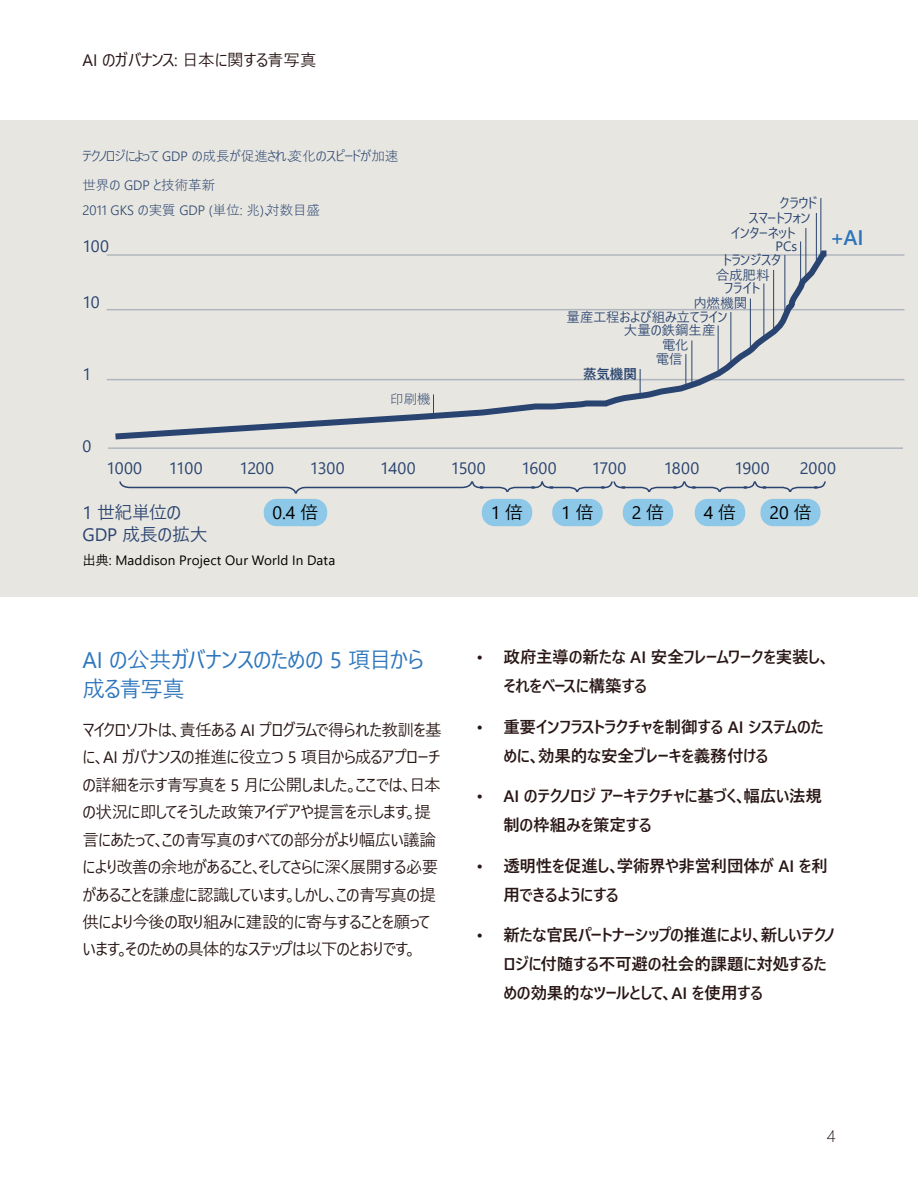
<style>
.page{position:relative;width:918px;height:1188px;background:#fff}
.page>*{position:absolute;margin:0;border:0;box-sizing:border-box;transform-origin:0 0}
.t1{font:22.5px/29px "Yu Gothic UI";letter-spacing:-.04em;color:#2d76bc}
.t2{font:600 21px "Yu Gothic UI";color:#2d76bc}
.t3{font:18px "Yu Gothic UI";color:#000}
.t4{font:18px/21.6px "Yu Gothic UI";letter-spacing:-.015em;color:#294470}
.t5{font:16.5px/27.5px "Yu Gothic UI";letter-spacing:-.04em;color:#281615}
.t6{font:600 16.5px/28.8px "Yu Gothic UI";letter-spacing:-.02em;color:#281615}
.t7{font:16.5px "Yu Gothic UI";color:#294470}
.t8{font:300 16.5px "Yu Gothic UI";color:#281615}
.t9{font:13.5px/13.5px "Yu Gothic UI";letter-spacing:-.02em;color:#294470;text-align:center}
.t10{font:300 13.5px/25.5px "Yu Gothic UI";color:#294470}
.t11{font:13.5px "Yu Gothic UI";letter-spacing:.01em;color:#000}
.t12{font:300 13.5px "Yu Gothic UI";letter-spacing:-.055em;color:#294470}
.t13{font:13.5px "Yu Gothic UI";letter-spacing:-.05em;color:#294470}
.t14{font:600 13.5px "Yu Gothic UI";color:#294470}
.s1{font-weight:400}
</style>
<div class="page">
<div style="left:0;top:120px;width:918px;height:477px;background:#e8e6e0"></div>
<div style="left:264px;top:499px;width:63px;height:27px;background:#8dc8e8;border-radius:13px"></div>
<div style="left:482px;top:499px;width:50px;height:27px;background:#8dc8e8;border-radius:13px"></div>
<div style="left:552px;top:499px;width:51px;height:27px;background:#8dc8e8;border-radius:13px"></div>
<div style="left:623px;top:499px;width:50px;height:27px;background:#8dc8e8;border-radius:13px"></div>
<div style="left:695px;top:499px;width:50px;height:27px;background:#8dc8e8;border-radius:13px"></div>
<div style="left:760px;top:499px;width:60px;height:27px;background:#8dc8e8;border-radius:13px"></div>
<hr style="left:107px;top:254px;width:797px;height:2px;background:#294470">
<hr style="left:107px;top:309px;width:797px;height:1px;background:#294470">
<hr style="left:107px;top:379px;width:797px;height:1px;background:#294470">
<hr style="left:108px;top:447px;width:795px;height:2px;background:#294470">
<hr style="left:800px;top:241px;width:1px;height:44px;background:#294470">
<hr style="left:806px;top:228px;width:1px;height:48px;background:#294470">
<hr style="left:816px;top:213px;width:1px;height:48px;background:#294470">
<hr style="left:820px;top:198px;width:1px;height:57px;background:#294470">
<svg style="left:119px;top:481px;width:707px;height:13px"></svg>
<svg style="left:109px;top:247px;width:723px;height:193px"></svg>
<p class="t5" style="left:82px;top:44px;width:236px">AI のガバナンス: 日本に関する青写真</p>
<p class="t12" style="left:82px;top:144px;width:318px">テクノロジによって GDP の成長が促進され、変化のスピードが加速</p>
<p class="t10" style="left:82px;top:171px;width:239px">世界の GDP と技術革新<br>2011 GKS の実質 GDP (単位: 兆)、対数目盛</p>
<p class="t7" style="left:82px;top:231px;width:28px">100</p>
<p class="t7" style="left:83px;top:286px;width:19px">10</p>
<p class="t7" style="left:83px;top:358px;width:10px">1</p>
<p class="t7" style="left:83px;top:430px;width:10px">0</p>
<p class="t10" style="left:390px;top:385px;width:42px">印刷機</p>
<p class="t9" style="left:780px;top:195px;width:39px">クラウド</p>
<p class="t13" style="left:749px;top:206px;width:64px">スマートフォン</p>
<p class="t9" style="left:731px;top:225px;width:66px">インターネット</p>
<p class="t9" style="left:723px;top:238px;width:76px;text-align:left;text-indent:53px">PCsトランジスタ</p>
<p class="t9" style="left:716px;top:267px;width:55px">合成肥料フライト</p>
<p class="t9" style="left:693px;top:295px;width:55px">内燃機関</p>
<p class="t9" style="left:566px;top:309px;width:163px">量産工程および組み立てライン</p>
<p class="t9" style="left:624px;top:322px;width:93px">大量の鉄鋼生産</p>
<p class="t9" style="left:656px;top:337px;width:34px">電化電信</p>
<p class="t14" style="left:583px;top:366px;width:55px">蒸気機関</p>
<p class="t2" style="left:830px;top:225px;width:35px">+AI</p>
<p class="t7" style="left:107px;top:453px;width:37px">1000</p>
<p class="t7" style="left:169px;top:453px;width:35px">1100</p>
<p class="t7" style="left:239px;top:453px;width:36px">1200</p>
<p class="t7" style="left:310px;top:453px;width:36px">1300</p>
<p class="t7" style="left:380px;top:453px;width:37px">1400</p>
<p class="t7" style="left:451px;top:453px;width:36px">1500</p>
<p class="t7" style="left:521px;top:453px;width:37px">1600</p>
<p class="t7" style="left:592px;top:453px;width:36px">1700</p>
<p class="t7" style="left:664px;top:453px;width:37px">1800</p>
<p class="t7" style="left:734px;top:453px;width:37px">1900</p>
<p class="t7" style="left:800px;top:453px;width:38px">2000</p>
<p class="t4" style="left:82px;top:499px;width:127px">1 世紀単位の<br>GDP 成長の拡大</p>
<p class="t3" style="left:272px;top:496px;width:48px">0.4 倍</p>
<p class="t3" style="left:491px;top:496px;width:34px">1 倍</p>
<p class="t3" style="left:561px;top:496px;width:34px">1 倍</p>
<p class="t3" style="left:632px;top:496px;width:34px">2 倍</p>
<p class="t3" style="left:704px;top:496px;width:34px">4 倍</p>
<p class="t3" style="left:769px;top:496px;width:44px">20 倍</p>
<p class="t11" style="left:82px;top:548px;width:254px">出典: Maddison Project Our World In Data</p>
<h1 class="t1" style="left:82px;top:642px;width:343px">AI の公共ガバナンスのための 5 項目から成る青写真</h1>
<p class="t5" style="left:82px;top:714px;width:361px">マイクロソフトは、責任ある AI プログラムで得られた教訓を基に、AI ガバナンスの推進に役立つ 5 項目から成るアプローチの詳細を示す青写真を 5 月に公開しました。ここでは、日本の状況に即してそうした政策アイデアや提言を示します。提言にあたって、この青写真のすべての部分がより幅広い議論により改善の余地があること、そしてさらに深く展開する必要があることを謙虚に認識しています。しかし、この青写真の提供により今後の取り組みに建設的に寄与することを願っています。そのための具体的なステップは以下のとおりです。</p>
<p class="t6" style="left:503px;top:643px;width:329px;text-indent:-27px"><span class="s1">•</span> 政府主導の新たな AI 安全フレームワークを実装し、それをベースに構築する</p>
<p class="t6" style="left:503px;top:713px;width:322px;text-indent:-27px"><span class="s1">•</span> 重要インフラストラクチャを制御する AI システムのために、効果的な安全ブレーキを義務付ける</p>
<p class="t6" style="left:503px;top:782px;width:320px;text-indent:-27px"><span class="s1">•</span> AI のテクノロジ アーキテクチャに基づく、幅広い法規制の枠組みを策定する</p>
<p class="t6" style="left:503px;top:852px;width:326px;text-indent:-27px"><span class="s1">•</span> 透明性を促進し、学術界や非営利団体が AI を利用できるようにする</p>
<p class="t6" style="left:503px;top:921px;width:333px;text-indent:-27px"><span class="s1">•</span> 新たな官民パートナーシップの推進により、新しいテクノロジに付随する不可避の社会的課題に対処するための効果的なツールとして、AI を使用する</p>
<p class="t8" style="left:827px;top:1120px;width:10px">4</p>
</div>
